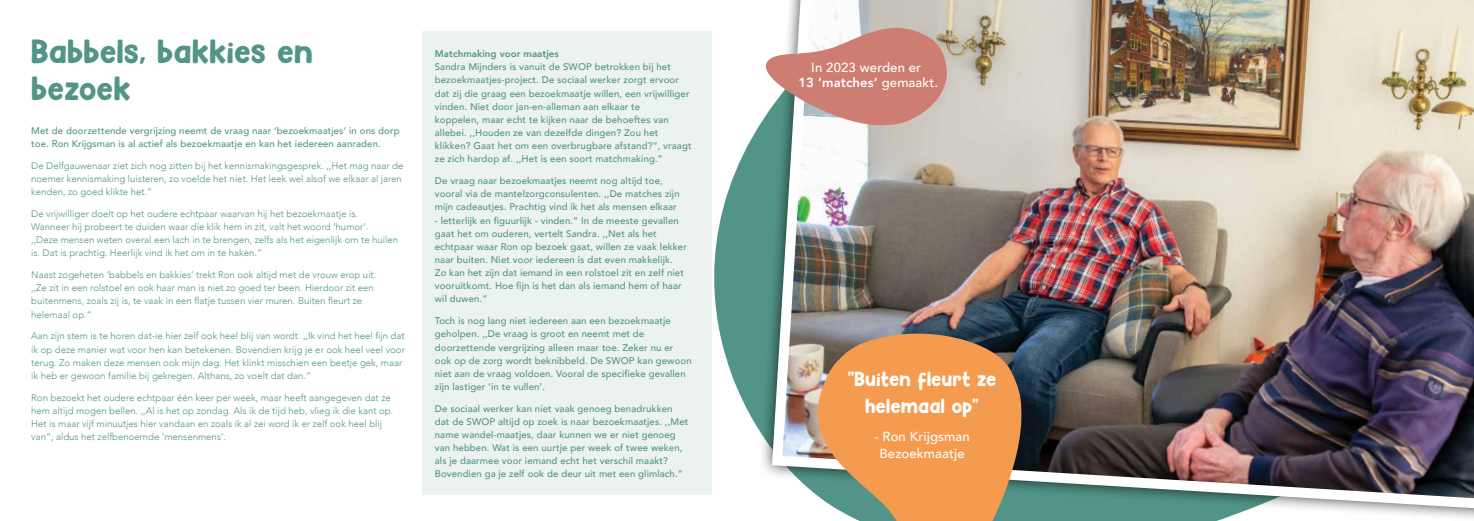
<style>
.page{position:relative;width:1474px;height:521px;background:#fff}
.page>*{position:absolute;margin:0;border:0;box-sizing:border-box;transform-origin:0 0}
.t1{font:31.5px/36.8px "SWO Pcustom";color:#529588}
.t2{font:19.25px/26.2px "SWO Pcustom";color:#fff;text-align:center}
.t3{font:500 13.12px/16.6px "Avenir";letter-spacing:.01em;color:#fff;text-align:center}
.t4{font:500 9.62px/13.1px "Avenir";letter-spacing:.01em;color:#529588}
.t5{font:300 9.62px/13.1px "Avenir";color:#529588}
.t6{font:800 9.62px "Avenir";letter-spacing:.01em;color:#529588}
.s1{font-weight:800}
</style>
<div class="page">
<svg style="left:627px;top:31px;width:131px;height:464px"></svg>
<img style="left:766px;top:0;width:707px;height:517px">
<div style="left:422px;top:32px;width:289px;height:463px;background:#ebf2f0"></div>
<svg style="left:795px;top:324px;width:227px;height:197px;fill:#f59b50"></svg>
<svg style="left:755px;top:12px;width:192px;height:114px"></svg>
<h1 class="t1" style="left:31px;top:35px;width:283px">Babbels, bakkies en bezoek</h1>
<p class="t4" style="left:31px;top:123px;width:370px">Met de doorzettende vergrijzing neemt de vraag naar ‘bezoekmaatjes’ in ons dorp toe. Ron Krijgsman is al actief als bezoekmaatje en kan het iedereen aanraden.</p>
<p class="t5" style="left:31px;top:159px;width:373px">De Delfgauwenaar ziet zich nog zitten bij het kennismakingsgesprek. ,,Het mag naar de noemer kennismaking luisteren, zo voelde het niet. Het leek wel alsof we elkaar al jaren kenden, zo goed klikte het.”</p>
<p class="t5" style="left:31px;top:207px;width:368px">De vrijwilliger doelt op het oudere echtpaar waarvan hij het bezoekmaatje is.<br>Wanneer hij probeert te duiden waar die klik hem in zit, valt het woord ‘humor’.<br>,,Deze mensen weten overal een lach in te brengen, zelfs als het eigenlijk om te huilen is. Dat is prachtig. Heerlijk vind ik het om in te haken.”</p>
<p class="t5" style="left:31px;top:268px;width:346px">Naast zogeheten ‘babbels en bakkies’ trekt Ron ook altijd met de vrouw erop uit. ,,Ze zit in een rolstoel en ook haar man is niet zo goed ter been. Hierdoor zit een buitenmens, zoals zij is, te vaak in een flatje tussen vier muren. Buiten fleurt ze helemaal op.”</p>
<p class="t5" style="left:31px;top:329px;width:375px">Aan zijn stem is te horen dat-ie hier zelf ook heel blij van wordt. ,,Ik vind het heel fijn dat ik op deze manier wat voor hen kan betekenen. Bovendien krijg je er ook heel veel voor terug. Zo maken deze mensen ook mijn dag. Het klinkt misschien een beetje gek, maar ik heb er gewoon familie bij gekregen. Althans, zo voelt dat dan.”</p>
<p class="t5" style="left:31px;top:391px;width:363px">Ron bezoekt het oudere echtpaar één keer per week, maar heeft aangegeven dat ze hem altijd mogen bellen. ,,Al is het op zondag. Als ik de tijd heb, vlieg ik die kant op.<br>Het is maar vijf minuutjes hier vandaan en zoals ik al zei word ik er zelf ook heel blij van”, aldus het zelfbenoemde ‘mensenmens’.</p>
<p class="t6" style="left:435px;top:46px;width:125px">Matchmaking voor maatjes</p>
<p class="t4" style="left:435px;top:60px;width:258px">Sandra Mijnders is vanuit de SWOP betrokken bij het bezoekmaatjes-project. De sociaal werker zorgt ervoor dat zij die graag een bezoekmaatje willen, een vrijwilliger vinden. Niet door jan-en-alleman aan elkaar te<br>koppelen, maar echt te kijken naar de behoeftes van allebei. ,,Houden ze van dezelfde dingen? Zou het klikken? Gaat het om een overbrugbare afstand?”, vraagt ze zich hardop af. ,,Het is een soort matchmaking.”</p>
<p class="t4" style="left:435px;top:174px;width:246px">De vraag naar bezoekmaatjes neemt nog altijd toe, vooral via de mantelzorgconsulenten. ,,De matches zijn mijn cadeautjes. Prachtig vind ik het als mensen elkaar</p>
<p class="t4" style="left:435px;top:213px;width:253px">- letterlijk en figuurlijk - vinden.” In de meeste gevallen gaat het om ouderen, vertelt Sandra. ,,Net als het echtpaar waar Ron op bezoek gaat, willen ze vaak lekker naar buiten. Niet voor iedereen is dat even makkelijk.<br>Zo kan het zijn dat iemand in een rolstoel zit en zelf niet vooruitkomt. Hoe fijn is het dan als iemand hem of haar wil duwen.”</p>
<p class="t4" style="left:435px;top:314px;width:258px">Toch is nog lang niet iedereen aan een bezoekmaatje geholpen. ,,De vraag is groot en neemt met de doorzettende vergrijzing alleen maar toe. Zeker nu er ook op de zorg wordt beknibbeld. De SWOP kan gewoon niet aan de vraag voldoen. Vooral de specifieke gevallen zijn lastiger ‘in te vullen’.</p>
<p class="t4" style="left:435px;top:401px;width:255px">De sociaal werker kan niet vaak genoeg benadrukken dat de SWOP altijd op zoek is naar bezoekmaatjes. ,,Met name wandel-maatjes, daar kunnen we er niet genoeg van hebben. Wat is een uurtje per week of twee weken, als je daarmee voor iemand echt het verschil maakt?<br>Bovendien ga je zelf ook de deur uit met een glimlach.”</p>
<h3 class="t3" style="left:798px;top:59px;width:141px;line-height:14.9px">In 2023 werden er<br><span class="s1">13 ’matches’</span> gemaakt.</h3>
<h2 class="t2" style="left:847px;top:367px;width:150px">"Buiten fleurt ze helemaal op"</h2>
<h3 class="t3" style="left:874px;top:427px;width:97px">- Ron Krijgsman<br>Bezoekmaatje</h3>
</div>
